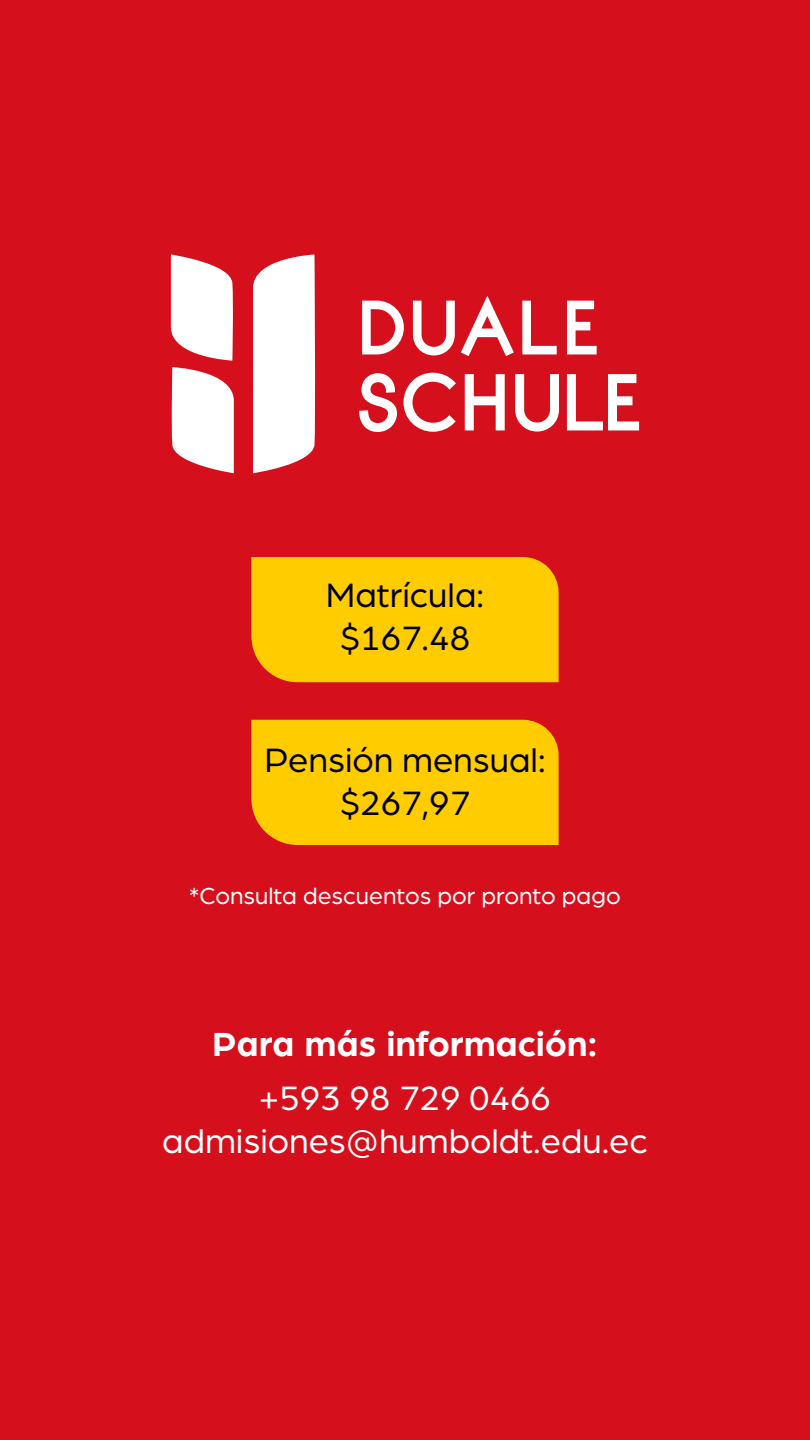
<style>
.page{position:relative;width:810px;height:1440px;background:#d60f1d}
.page>*{position:absolute;margin:0;border:0;box-sizing:border-box;transform-origin:0 0}
.t1{font:36px/43.2px "Arboria";color:#fff;text-align:center}
.t2{font:36px/43.2px "Arboria";color:#000;text-align:center}
.t3{font:700 36px "Arboria";color:#fff}
.t4{font:24.75px "Arboria";color:#fff}
</style>
<div class="page">
<svg style="left:253px;top:254px;width:63px;height:219px;background:#fbeced"></svg>
<svg style="left:171px;top:367px;width:63px;height:106px"></svg>
<svg style="left:171px;top:254px;width:62px;height:107px"></svg>
<svg style="left:465px;top:374px;width:40px;height:56px"></svg>
<svg style="left:362px;top:301px;width:42px;height:53px"></svg>
<svg style="left:413px;top:301px;width:42px;height:54px"></svg>
<svg style="left:461px;top:296px;width:53px;height:60px"></svg>
<svg style="left:522px;top:301px;width:35px;height:53px"></svg>
<svg style="left:567px;top:301px;width:30px;height:53px"></svg>
<svg style="left:359px;top:373px;width:38px;height:59px"></svg>
<svg style="left:404px;top:373px;width:52px;height:59px"></svg>
<svg style="left:515px;top:374px;width:44px;height:58px"></svg>
<svg style="left:567px;top:374px;width:72px;height:56px"></svg>
<div style="left:251px;top:557px;width:308px;height:125px;background:#fc0"></div>
<div style="left:251px;top:720px;width:308px;height:125px;background:#fc0"></div>
<p class="t2" style="left:326px;top:572px;width:160px">Matrícula: $167.48</p>
<p class="t2" style="left:264px;top:737px;width:283px">Pensión mensual: $267,97</p>
<p class="t4" style="left:189px;top:879px;width:433px">*Consulta descuentos por pronto pago</p>
<p class="t3" style="left:212px;top:1019px;width:387px">Para más información:</p>
<p class="t1" style="left:162px;top:1075px;width:487px">+593 98 729 0466 admisiones@humboldt.edu.ec</p>
</div>
